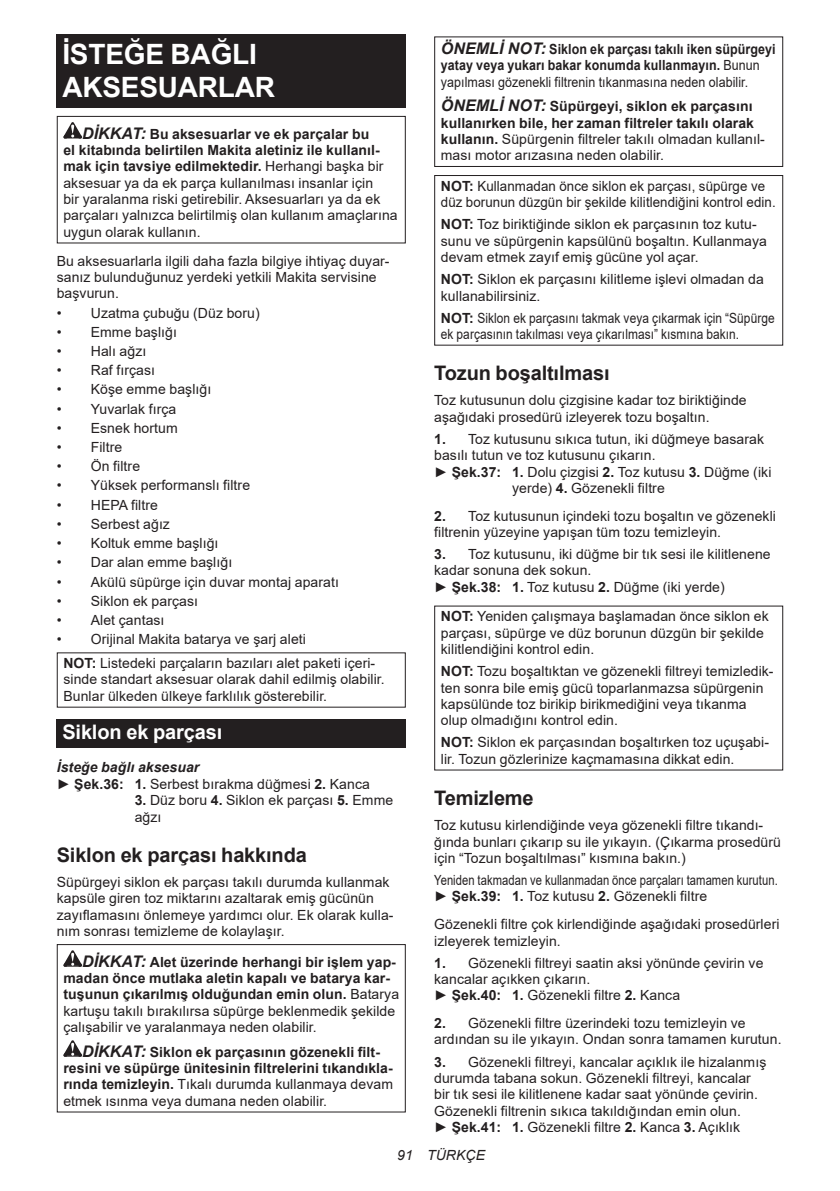
<style>
.page{position:relative;width:840px;height:1191px;background:#fff}
.page>*{position:absolute;margin:0;border:0;box-sizing:border-box;transform-origin:0 0}
.t1{font:700 28px/32.8px "Arial";letter-spacing:-.01em;color:#fff}
.t2{font:700 20px "Arial";letter-spacing:-.01em;color:#231f20}
.t3{font:700 20px "Arial";letter-spacing:-.01em;color:#fff}
.t4{font:14px/16.4px "Arial";letter-spacing:.005em;color:#231f20}
.t5{font:700 14px/16.4px "Arial";letter-spacing:.005em;color:#231f20}
.t6{font:700 14px/16.4px "Arial";letter-spacing:.005em;color:#231f20;scale:.89 1}
.t7{font:14px/16.4px "Arial";letter-spacing:.005em;color:#231f20;scale:.85 1}
.t8{font:14px/16.4px "Arial";letter-spacing:.005em;color:#231f20;scale:.95 1}
.t9{font:14px/16.4px "Arial";letter-spacing:.005em;color:#231f20;scale:.8 1}
.t10{font:italic 14px "Arial";letter-spacing:.005em;color:#231f20}
.s1{font-weight:700;font-style:italic;font-size:16px}
.s2{font-weight:700}
.s3{font-weight:700;font-style:italic}
.s4{font-style:italic;font-size:16px}
.s5{font-weight:400}
</style>
<div class="page">
<div style="left:57px;top:34px;width:348px;height:74px;background:#231f20"></div>
<svg style="left:63px;top:122px;width:19px;height:16px"></svg>
<div style="left:57px;top:116px;width:348px;height:127px;border:1px solid #231f20"></div>
<div style="left:57px;top:719px;width:348px;height:28px;background:#231f20"></div>
<svg style="left:63px;top:950px;width:19px;height:16px"></svg>
<svg style="left:63px;top:1040px;width:19px;height:16px"></svg>
<div style="left:57px;top:944px;width:348px;height:168px;border:1px solid #231f20"></div>
<div style="left:434px;top:36px;width:348px;height:131px;border:1px solid #231f20"></div>
<div style="left:434px;top:175px;width:348px;height:171px;border:1px solid #231f20"></div>
<h1 class="t1" style="left:62px;top:38px;width:214px">İSTEĞE BAĞLI<br>AKSESUARLAR</h1>
<p class="t4" style="left:63px;top:125px;width:335px;text-indent:19px"><span class="s1">DİKKAT:</span> <span class="s2">Bu aksesuarlar ve ek parçalar bu<br>el kitabında belirtilen Makita aletiniz ile kullanıl&shy;mak için tavsiye edilmektedir.</span> Herhangi başka bir aksesuar ya da ek parça kullanılması insanlar için<br>bir yaralanma riski getirebilir. Aksesuarları ya da ek parçaları yalnızca belirtilmiş olan kullanım amaçlarına uygun olarak kullanın.</p>
<p class="t4" style="left:57px;top:252px;width:334px">Bu aksesuarlarla ilgili daha fazla bilgiye ihtiyaç duyar&shy;sanız bulunduğunuz yerdeki yetkili Makita servisine başvurun.</p>
<p class="t4" style="left:57px;top:304px;width:204px">• Uzatma çubuğu (Düz boru)</p>
<p class="t4" style="left:57px;top:323px;width:122px">• Emme başlığı</p>
<p class="t4" style="left:57px;top:343px;width:91px">• Halı ağzı</p>
<p class="t4" style="left:57px;top:362px;width:100px">• Raf fırçası</p>
<p class="t4" style="left:57px;top:381px;width:156px">• Köşe emme başlığı</p>
<p class="t4" style="left:57px;top:400px;width:121px">• Yuvarlak fırça</p>
<p class="t4" style="left:57px;top:419px;width:122px">• Esnek hortum</p>
<p class="t4" style="left:57px;top:439px;width:67px">• Filtre</p>
<p class="t4" style="left:57px;top:458px;width:85px">• Ön filtre</p>
<p class="t4" style="left:57px;top:477px;width:195px">• Yüksek performanslı filtre</p>
<p class="t4" style="left:57px;top:496px;width:103px">• HEPA filtre</p>
<p class="t4" style="left:57px;top:515px;width:115px">• Serbest ağız</p>
<p class="t4" style="left:57px;top:535px;width:163px">• Koltuk emme başlığı</p>
<p class="t4" style="left:57px;top:554px;width:177px">• Dar alan emme başlığı</p>
<p class="t4" style="left:57px;top:573px;width:283px">• Akülü süpürge için duvar montaj aparatı</p>
<p class="t4" style="left:57px;top:592px;width:143px">• Siklon ek parçası</p>
<p class="t4" style="left:57px;top:612px;width:109px">• Alet çantası</p>
<p class="t4" style="left:63px;top:627px;width:313px;line-height:23.8px;text-indent:-7px">• Orijinal Makita batarya ve şarj aleti<br><span class="s2">NOT:</span> Listedeki parçaların bazıları alet paketi içeri-</p>
<p class="t4" style="left:63px;top:671px;width:323px">sinde standart aksesuar olarak dahil edilmiş olabilir.<br>Bunlar ülkeden ülkeye farklılık gösterebilir.</p>
<h2 class="t3" style="left:62px;top:718px;width:161px">Siklon ek parçası</h2>
<p class="t4" style="left:57px;top:759px;width:314px"><span class="s3">İsteğe bağlı aksesuar<br></span>► <span class="s2">Şek.36: 1.</span> Serbest bırakma düğmesi <span class="s2">2.</span> Kanca</p>
<p class="t4" style="left:135px;top:792px;width:260px"><span class="s2">3.</span> Düz boru <span class="s2">4.</span> Siklon ek parçası <span class="s2">5.</span> Emme ağzı</p>
<h2 class="t2" style="left:57px;top:841px;width:251px">Siklon ek parçası hakkında</h2>
<p class="t4" style="left:57px;top:873px;width:338px">Süpürgeyi siklon ek parçası takılı durumda kullanmak kapsüle giren toz miktarını azaltarak emiş gücünün zayıflamasını önlemeye yardımcı olur. Ek olarak kulla&shy;nım sonrası temizleme de kolaylaşır.</p>
<p class="t5" style="left:63px;top:953px;width:337px;text-indent:19px"><span class="s4">DİKKAT:</span> Alet üzerinde herhangi bir işlem yap&shy;madan önce mutlaka aletin kapalı ve batarya kar&shy;tuşunun çıkarılmış olduğundan emin olun. <span class="s5">Batarya kartuşu takılı bırakılırsa süpürge beklenmedik şekilde çalışabilir ve yaralanmaya neden olabilir.</span></p>
<p class="t5" style="left:63px;top:1043px;width:331px;text-indent:19px"><span class="s4">DİKKAT:</span> Siklon ek parçasının gözenekli filt&shy;resini ve süpürge ünitesinin filtrelerini tıkandıkla&shy;rında temizleyin. <span class="s5">Tıkalı durumda kullanmaya devam etmek ısınma veya dumana neden olabilir.</span></p>
<p class="t6" style="left:440px;top:41px;width:377px"><span class="s4">ÖNEMLİ NOT:</span> Siklon ek parçası takılı iken süpürgeyi yatay veya yukarı bakar konumda kullanmayın. <span class="s5">Bunun yapılması gözenekli filtrenin tıkanmasına neden olabilir.</span></p>
<p class="t5" style="left:440px;top:98px;width:325px"><span class="s4">ÖNEMLİ NOT:</span> Süpürgeyi, siklon ek parçasını kullanırken bile, her zaman filtreler takılı olarak kullanın. <span class="s5">Süpürgenin filtreler takılı olmadan kullanıl&shy;ması motor arızasına neden olabilir.</span></p>
<p class="t8" style="left:440px;top:178px;width:354px"><span class="s2">NOT:</span> Kullanmadan önce siklon ek parçası, süpürge ve düz borunun düzgün bir şekilde kilitlendiğini kontrol edin.</p>
<p class="t4" style="left:440px;top:216px;width:327px"><span class="s2">NOT:</span> Toz biriktiğinde siklon ek parçasının toz kutu&shy;sunu ve süpürgenin kapsülünü boşaltın. Kullanmaya devam etmek zayıf emiş gücüne yol açar.</p>
<p class="t4" style="left:440px;top:271px;width:324px"><span class="s2">NOT:</span> Siklon ek parçasını kilitleme işlevi olmadan da kullanabilirsiniz.</p>
<p class="t7" style="left:440px;top:309px;width:394px"><span class="s2">NOT:</span> Siklon ek parçasını takmak veya çıkarmak için “Süpürge ek parçasının takılması veya çıkarılması” kısmına bakın.</p>
<h2 class="t2" style="left:434px;top:359px;width:177px">Tozun boşaltılması</h2>
<p class="t4" style="left:434px;top:392px;width:314px">Toz kutusunun dolu çizgisine kadar toz biriktiğinde aşağıdaki prosedürü izleyerek tozu boşaltın.</p>
<p class="t4" style="left:434px;top:430px;width:331px"><span class="s2">1.</span> Toz kutusunu sıkıca tutun, iki düğmeye basarak</p>
<p class="t4" style="left:434px;top:447px;width:223px">basılı tutun ve toz kutusunu çıkarın.</p>
<p class="t4" style="left:434px;top:463px;width:338px">► <span class="s2">Şek.37: 1.</span> Dolu çizgisi <span class="s2">2.</span> Toz kutusu <span class="s2">3.</span> Düğme (iki</p>
<p class="t4" style="left:512px;top:480px;width:154px">yerde) <span class="s2">4.</span> Gözenekli filtre</p>
<p class="t4" style="left:434px;top:507px;width:343px"><span class="s2">2.</span> Toz kutusunun içindeki tozu boşaltın ve gözenekli filtrenin yüzeyine yapışan tüm tozu temizleyin.</p>
<p class="t4" style="left:434px;top:546px;width:338px"><span class="s2">3.</span> Toz kutusunu, iki düğme bir tık sesi ile kilitlenene kadar sonuna dek sokun.<br>► <span class="s2">Şek.38: 1.</span> Toz kutusu <span class="s2">2.</span> Düğme (iki yerde)</p>
<p class="t4" style="left:440px;top:608px;width:329px"><span class="s2">NOT:</span> Yeniden çalışmaya başlamadan önce siklon ek parçası, süpürge ve düz borunun düzgün bir şekilde kilitlendiğini kontrol edin.</p>
<p class="t4" style="left:440px;top:663px;width:334px"><span class="s2">NOT:</span> Tozu boşaltıktan ve gözenekli filtreyi temizledik&shy;ten sonra bile emiş gücü toparlanmazsa süpürgenin kapsülünde toz birikip birikmediğini veya tıkanma olup olmadığını kontrol edin.</p>
<p class="t4" style="left:440px;top:734px;width:329px"><span class="s2">NOT:</span> Siklon ek parçasından boşaltırken toz uçuşabi&shy;lir. Tozun gözlerinize kaçmamasına dikkat edin.</p>
<h2 class="t2" style="left:434px;top:784px;width:101px">Temizleme</h2>
<p class="t4" style="left:434px;top:817px;width:348px">Toz kutusu kirlendiğinde veya gözenekli filtre tıkandı&shy;ğında bunları çıkarıp su ile yıkayın. (Çıkarma prosedürü için “Tozun boşaltılması” kısmına bakın.)</p>
<p class="t9" style="left:434px;top:871px;width:431px">Yeniden takmadan ve kullanmadan önce parçaları tamamen kurutun. ► <span class="s2">Şek.39: 1.</span> Toz kutusu <span class="s2">2.</span> Gözenekli filtre</p>
<p class="t4" style="left:434px;top:916px;width:347px">Gözenekli filtre çok kirlendiğinde aşağıdaki prosedürleri izleyerek temizleyin.</p>
<p class="t4" style="left:434px;top:954px;width:330px"><span class="s2">1.</span> Gözenekli filtreyi saatin aksi yönünde çevirin ve kancalar açıkken çıkarın.<br>► <span class="s2">Şek.40: 1.</span> Gözenekli filtre <span class="s2">2.</span> Kanca</p>
<p class="t4" style="left:434px;top:1014px;width:349px"><span class="s2">2.</span> Gözenekli filtre üzerindeki tozu temizleyin ve ardından su ile yıkayın. Ondan sonra tamamen kurutun.</p>
<p class="t4" style="left:434px;top:1053px;width:333px"><span class="s2">3.</span> Gözenekli filtreyi, kancalar açıklık ile hizalanmış durumda tabana sokun. Gözenekli filtreyi, kancalar bir tık sesi ile kilitlenene kadar saat yönünde çevirin.<br>Gözenekli filtrenin sıkıca takıldığından emin olun.<br>► <span class="s2">Şek.41: 1.</span> Gözenekli filtre <span class="s2">2.</span> Kanca <span class="s2">3.</span> Açıklık</p>
<p class="t10" style="left:397px;top:1146px;width:89px">91 TÜRKÇE</p>
</div>
